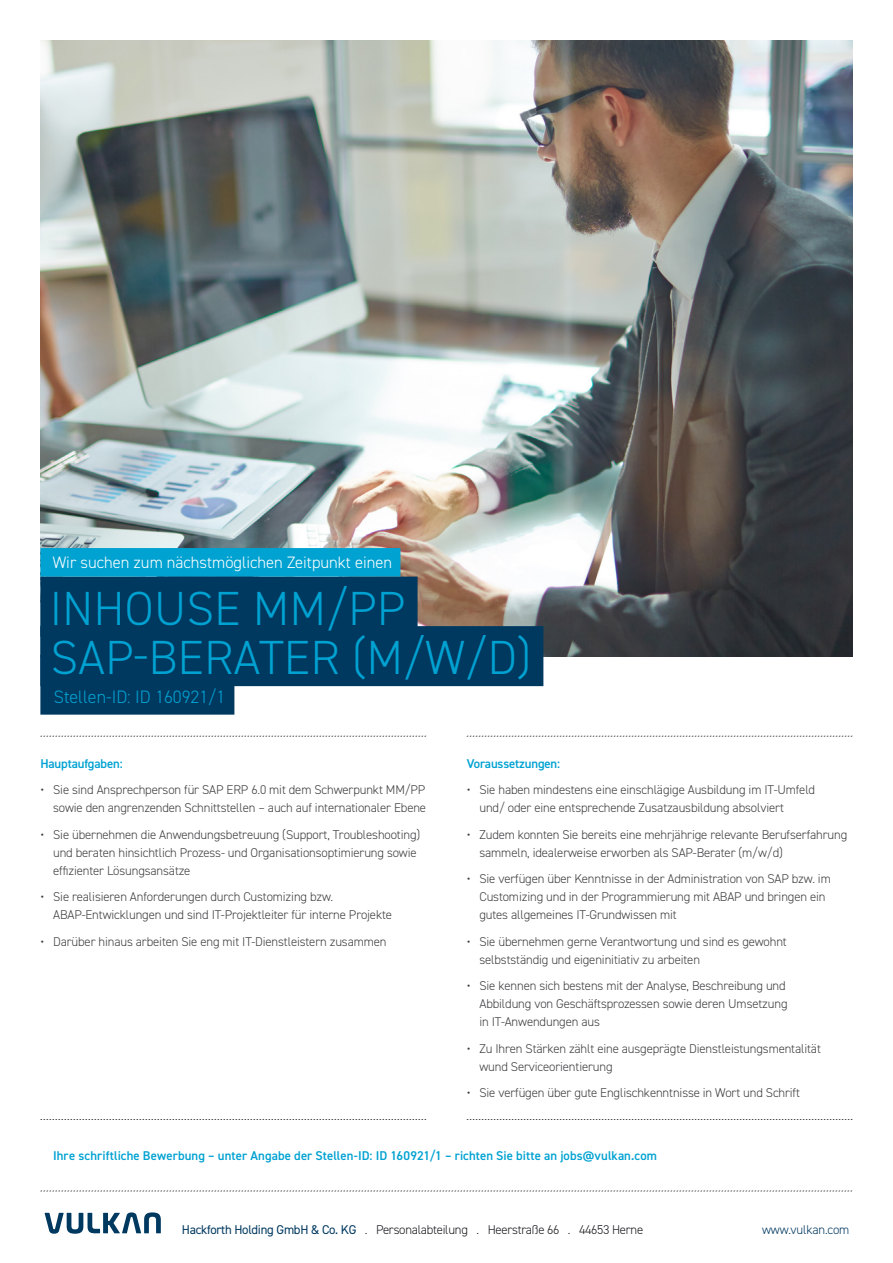
<style>
.page{position:relative;width:893px;height:1263px;background:#fff}
.page>*{position:absolute;margin:0;border:0;box-sizing:border-box;transform-origin:0 0}
.t1{font:300 48px/49.5px "DIN2014";letter-spacing:.01em;color:#00a2d2}
.t2{font:300 18px "DIN2014";color:#00a2d2}
.t3{font:300 16.5px "DIN2014";color:#fff}
.t4{font:300 12.75px/18px "DIN2014";letter-spacing:-.01em;color:#3e3d40}
.t5{font:600 12.75px "DIN2014";letter-spacing:.005em;color:#00a2d2}
.t6{font:300 12.75px "DIN2014";letter-spacing:-.02em;color:#1a171c}
.t7{font:300 12.75px "DIN2014";letter-spacing:-.01em;color:#003960}
.s1{font-weight:400;color:#003960}
</style>
<div class="page">
<img style="left:40px;top:40px;width:813px;height:616px">
<svg style="left:45px;top:1212px;width:116px;height:22px"></svg>
<svg style="left:41px;top:1191px;width:811px;height:1px"></svg>
<svg style="left:41px;top:1119px;width:385px;height:1px"></svg>
<svg style="left:467px;top:1119px;width:385px;height:1px"></svg>
<svg style="left:41px;top:736px;width:385px;height:1px"></svg>
<svg style="left:467px;top:736px;width:385px;height:1px"></svg>
<div style="left:40px;top:577px;width:378px;height:60px;background:#003960"></div>
<div style="left:40px;top:626px;width:503px;height:60px;background:#003960"></div>
<div style="left:40px;top:655px;width:194px;height:60px;background:#003960"></div>
<div style="left:40px;top:548px;width:360px;height:28px;background:#00a2d2"></div>
<p class="t3" style="left:53px;top:553px;width:341px">Wir suchen zum nächstmöglichen Zeitpunkt einen</p>
<h1 class="t1" style="left:50px;top:583px;width:483px">INHOUSE MM/PP<br>SAP-BERATER (M/W/D)</h1>
<h2 class="t2" style="left:54px;top:685px;width:173px">Stellen-ID: ID 160921/1</h2>
<p class="t5" style="left:40px;top:755px;width:84px">Hauptaufgaben:</p>
<p class="t4" style="left:40px;top:781px;width:387px;text-align:right">• Sie sind Ansprechperson für SAP ERP 6.0 mit dem Schwerpunkt MM/PP sowie den angrenzenden Schnittstellen – auch auf internationaler Ebene</p>
<p class="t4" style="left:53px;top:825px;width:369px;text-indent:-13px">• Sie übernehmen die Anwendungsbetreuung (Support, Troubleshooting) und beraten hinsichtlich Prozess- und Organisationsoptimierung sowie effizienter Lösungsansätze</p>
<p class="t4" style="left:53px;top:888px;width:340px;text-indent:-13px">• Sie realisieren Anforderungen durch Customizing bzw.<br>ABAP-Entwicklungen und sind IT-Projektleiter für interne Projekte</p>
<p class="t4" style="left:40px;top:932px;width:348px">• Darüber hinaus arbeiten Sie eng mit IT-Dienstleistern zusammen</p>
<p class="t5" style="left:467px;top:755px;width:95px">Voraussetzungen:</p>
<p class="t4" style="left:479px;top:781px;width:337px;text-indent:-13px">• Sie haben mindestens eine einschlägige Ausbildung im IT-Umfeld und/ oder eine entsprechende Zusatzausbildung absolviert</p>
<p class="t4" style="left:479px;top:825px;width:369px;text-indent:-13px">• Zudem konnten Sie bereits eine mehrjährige relevante Berufserfahrung sammeln, idealerweise erworben als SAP-Berater (m/w/d)</p>
<p class="t4" style="left:479px;top:870px;width:353px;text-indent:-13px">• Sie verfügen über Kenntnisse in der Administration von SAP bzw. im<br>Customizing und in der Programmierung mit ABAP und bringen ein gutes allgemeines IT-Grundwissen mit</p>
<p class="t4" style="left:479px;top:932px;width:309px;text-indent:-13px">• Sie übernehmen gerne Verantwortung und sind es gewohnt selbstständig und eigeninitiativ zu arbeiten</p>
<p class="t4" style="left:479px;top:977px;width:310px;text-indent:-13px">• Sie kennen sich bestens mit der Analyse, Beschreibung und<br>Abbildung von Geschäftsprozessen sowie deren Umsetzung in IT-Anwendungen aus</p>
<p class="t4" style="left:479px;top:1039px;width:343px;text-indent:-13px">• Zu Ihren Stärken zählt eine ausgeprägte Dienstleistungsmentalität wund Serviceorientierung</p>
<p class="t4" style="left:467px;top:1084px;width:335px">• Sie verfügen über gute Englischkenntnisse in Wort und Schrift</p>
<p class="t5" style="left:53px;top:1147px;width:605px">Ihre schriftliche Bewerbung – unter Angabe der Stellen-ID: ID 160921/1 – richten Sie bitte an jobs@vulkan.com</p>
<p class="t6" style="left:182px;top:1222px;width:463px"><span class="s1">Hackforth Holding GmbH &amp; Co. KG</span> . Personalabteilung . Heerstraße 66 . 44653 Herne</p>
<p class="t7" style="left:762px;top:1221px;width:89px">www.vulkan.com</p>
</div>
